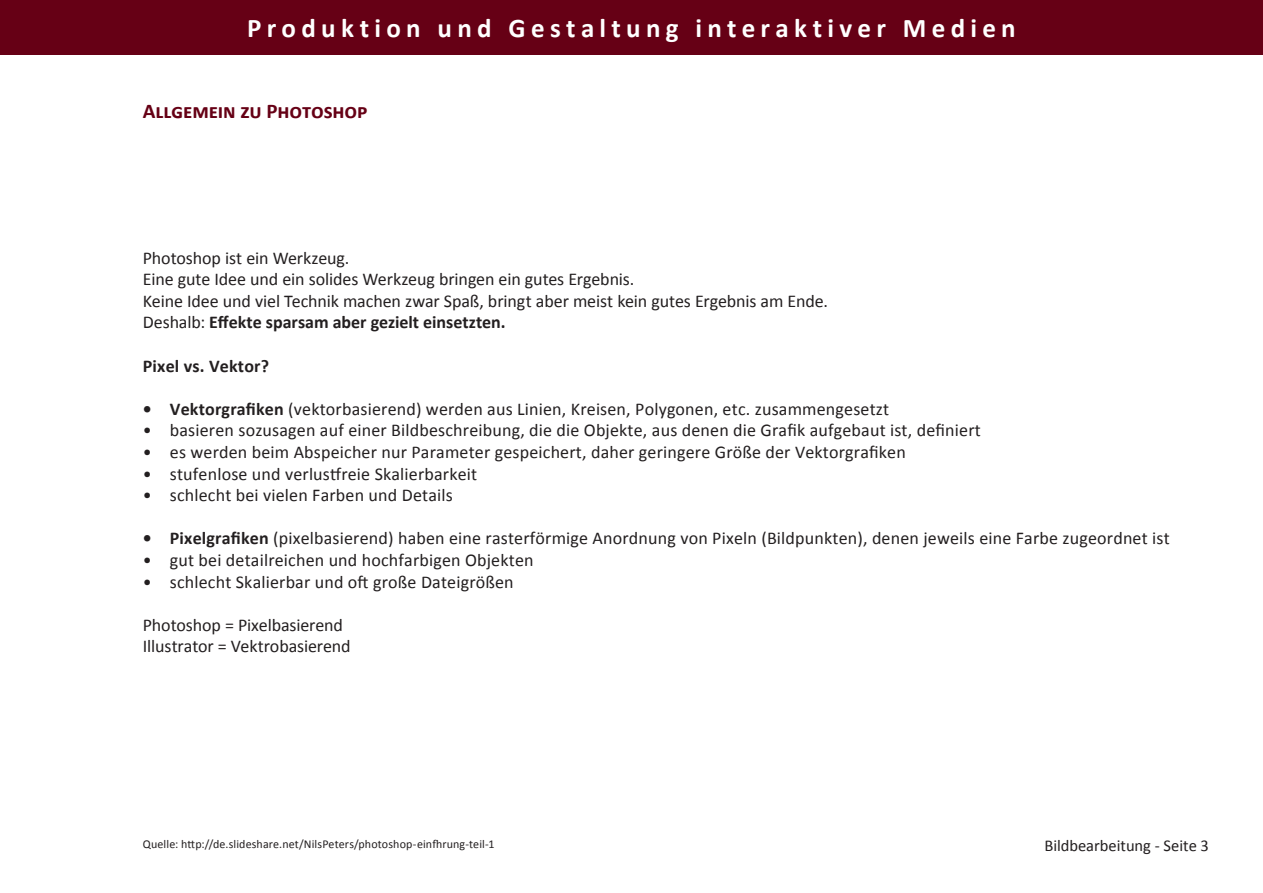
<style>
.page{position:relative;width:1263px;height:893px;background:#fff}
.page>*{position:absolute;margin:0;border:0;box-sizing:border-box;transform-origin:0 0}
.t1{font:700 27px "Calibri";letter-spacing:.195em;color:#fff}
.Themen{font:700 21px "Calibri";letter-spacing:-.005em;color:#660015}
.t2{font:18px "Calibri";letter-spacing:.01em;color:#231f20}
.t3{font:700 18px "Calibri";letter-spacing:.005em;color:#231f20}
.t4{font:16.5px "Calibri";color:#231f20}
.t5{font:12px "Calibri";letter-spacing:.01em;color:#231f20}
.s1{font-weight:400}
.s2{font-weight:700}
</style>
<div class="page">
<div style="left:0;top:0;width:1263px;height:54px;background:#660015"></div>
<h1 class="t1" style="left:247px;top:11px;width:770px">Produktion und Gestaltung interaktiver Medien</h1>
<p class="Themen" style="left:143px;top:98px;width:226px">Allgemein zu Photoshop</p>
<p class="t2" style="left:143px;top:246px;width:208px">Photoshop ist ein Werkzeug.</p>
<p class="t2" style="left:143px;top:268px;width:493px">Eine gute Idee und ein solides Werkzeug bringen ein gutes Ergebnis.</p>
<p class="t2" style="left:143px;top:289px;width:687px">Keine Idee und viel Technik machen zwar Spaß, bringt aber meist kein gutes Ergebnis am Ende.</p>
<p class="t3" style="left:143px;top:311px;width:364px"><span class="s1">Deshalb:</span> Effekte sparsam aber gezielt einsetzten.</p>
<p class="t3" style="left:143px;top:354px;width:128px">Pixel vs. Vektor?</p>
<p class="t2" style="left:143px;top:397px;width:748px"><span class="s2">• Vektorgrafiken</span> (vektorbasierend) werden aus Linien, Kreisen, Polygonen, etc. zusammengesetzt</p>
<p class="t2" style="left:143px;top:419px;width:839px">• basieren sozusagen auf einer Bildbeschreibung, die die Objekte, aus denen die Grafik aufgebaut ist, definiert</p>
<p class="t2" style="left:143px;top:441px;width:764px">• es werden beim Abspeicher nur Parameter gespeichert, daher geringere Größe der Vektorgrafiken</p>
<p class="t2" style="left:143px;top:462px;width:336px">• stufenlose und verlustfreie Skalierbarkeit</p>
<p class="t2" style="left:143px;top:484px;width:311px">• schlecht bei vielen Farben und Details</p>
<p class="t2" style="left:143px;top:527px;width:1028px"><span class="s2">• Pixelgrafiken</span> (pixelbasierend) haben eine rasterförmige Anordnung von Pixeln (Bildpunkten), denen jeweils eine Farbe zugeordnet ist</p>
<p class="t2" style="left:143px;top:549px;width:392px">• gut bei detailreichen und hochfarbigen Objekten</p>
<p class="t2" style="left:143px;top:570px;width:372px">• schlecht Skalierbar und oft große Dateigrößen</p>
<p class="t2" style="left:143px;top:613px;width:202px">Photoshop = Pixelbasierend</p>
<p class="t2" style="left:143px;top:635px;width:209px">Illustrator = Vektrobasierend</p>
<p class="t5" style="left:143px;top:836px;width:353px">Quelle: http://de.slideshare.net/NilsPeters/photoshop-einfhrung-teil-1</p>
<p class="t4" style="left:1044px;top:835px;width:166px">Bildbearbeitung - Seite 3</p>
</div>
